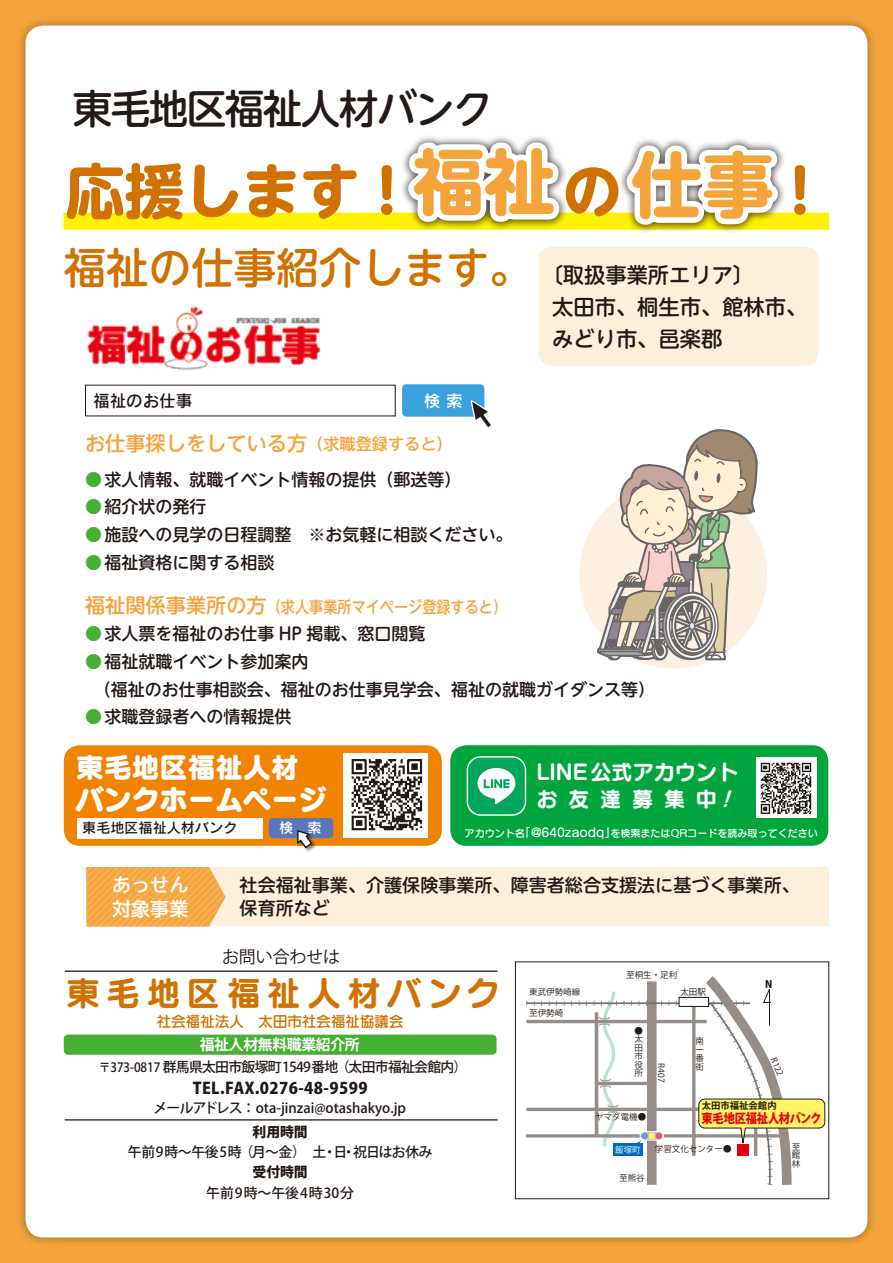
<style>
.page{position:relative;width:893px;height:1263px;background:#f5a43b}
.page>*{position:absolute;margin:0;border:0;box-sizing:border-box;transform-origin:0 0}
.t1{font:700 71.4px "UD Shin M Go Pr 6";color:#f5a43b}
.t2{font:700 59.55px "UD Shin M Go Pr 6";letter-spacing:-.015em;color:#d07100}
.t3{font:500 42.45px "UD Shin M Go Pr 6";color:#d07100}
.t4{font:500 40.35px "UD Shin M Go Pr 6";letter-spacing:-.04em;color:#231916}
.t5{font:34.05px "Seurat Pro B";letter-spacing:.18em;color:#d07100}
.t6{font:28.2px/32.2px "Seurat Pro EB";letter-spacing:-.01em;color:#fff}
.t7{font:500 21.3px/32px "UD Shin M Go Pr 6";color:#231916}
.t8{font:21.15px/27.2px "Seurat Pro B";color:#fff}
.t9{font:500 20.25px "UD Shin M Go Pr 6";color:#f5a43b}
.t10{font:500 19.2px/23.4px "UD Shin M Go Pr 6";color:#fff}
.t11{font:500 18px/23.4px "UD Shin M Go Pr 6";color:#231916}
.t12{font:500 16.95px/27.6px "UD Shin M Go Pr 6";color:#231916}
.t13{font:16.95px "Koz Go Pro";letter-spacing:-.01em;color:#231916}
.t14{font:16.5px "Rodin Pro DB";color:#231916}
.t15{font:16.5px "Rodin Pro DB";color:#fff}
.t16{font:500 16.2px "UD Shin M Go Pr 6";color:#f5a43b;scale:.87 1}
.t17{font:500 16.2px "UD Shin M Go Pr 6";color:#f5a43b}
.t18{font:800 15.9px "Koz Go Pro";letter-spacing:.025em;color:#231916}
.t19{font:14.85px "Seurat Pro DB";letter-spacing:-.025em;color:#d07100}
.t20{font:700 14.85px "Koz Go Pro";letter-spacing:-.025em;color:#fff}
.t21{font:14.1px "Rodin Pro DB";color:#231916}
.t22{font:14.1px "Rodin Pro DB";color:#fff}
.t23{font:500 13.8px "Koz Go Pro";letter-spacing:-.05em;color:#231916}
.t24{font:500 13.8px "Koz Go Pro";color:#231916}
.t25{font:500 13.8px "Koz Go Pro";letter-spacing:.075em;color:#231916}
.t26{font:500 13.8px "Koz Go Pro";letter-spacing:-.02em;color:#231916}
.t27{font:500 13.8px "Koz Go Pro";letter-spacing:.05em;color:#231916}
.t28{font:800 13.8px "Koz Go Pro";color:#231916}
.t29{font:800 12.75px "Koz Go Pro";letter-spacing:-.03em;color:#e60013;scale:.88 1}
.t30{font:12px "Seurat Pro DB";color:#fff}
.t31{font:800 10.2px "Koz Go Pro";color:#231916}
.t32{font:10.05px "Seurat Pro DB";color:#fff}
.t33{font:700 9.3px "Koz Go Pro";color:#231916}
.t34{font:8.55px/8.6px "Koz Go Pro";color:#231916;text-align:justify}
.t35{font:500 8.55px "Koz Go Pro";color:#bce2e9}
.s1{font-size:59.55px;color:#d07100}
.s2{color:#46b035}
.s3{font-style:italic}
.s4{font-size:12.75px}
</style>
<div class="page">
<div style="left:16px;top:16px;width:861px;height:1231px;background:#231916;opacity:.4"></div>
<div style="left:26px;top:26px;width:841px;height:1211px;background:#fff;border-radius:18px"></div>
<div style="left:579px;top:481px;width:188px;height:187px;background:#fef0e0;border-radius:50%"></div>
<div style="left:538px;top:247px;width:280px;height:119px;background:#feefdb;border-radius:13px"></div>
<svg style="left:596px;top:429px;width:162px;height:232px"></svg>
<div style="left:64px;top:745px;width:378px;height:101px;background:#f08300;border-radius:16px"></div>
<div style="left:450px;top:745px;width:378px;height:101px;background:#00a63d;border-radius:16px"></div>
<img style="left:756px;top:758px;width:61px;height:60px">
<img style="left:344px;top:753px;width:84px;height:85px">
<div style="left:77px;top:818px;width:185px;height:20px;background:#fff"></div>
<div style="left:269px;top:818px;width:64px;height:20px;background:#5977ba;border-radius:4px"></div>
<svg style="left:467px;top:756px;width:59px;height:60px"></svg>
<div style="left:468px;top:757px;width:57px;height:57px;background:#00a75b;border-radius:13px"></div>
<svg style="left:477px;top:768px;width:38px;height:36px"></svg>
<div style="left:64px;top:1034px;width:433px;height:21px;background:#46b035;border-radius:4px"></div>
<hr style="left:65px;top:970px;width:432px;height:2px;background:#231916">
<hr style="left:65px;top:1119px;width:432px;height:1px;background:#231916">
<svg style="left:526px;top:976px;width:299px;height:209px"></svg>
<div style="left:64px;top:213px;width:765px;height:17px;background:#fff200"></div>
<div style="left:297px;top:830px;width:20px;height:22px;background:#231916;opacity:.5"></div>
<svg style="left:296px;top:830px;width:17px;height:19px"></svg>
<div style="left:87px;top:868px;width:742px;height:58px;background:#feefdb"></div>
<img style="left:86px;top:867px;width:140px;height:60px">
<div style="left:402px;top:384px;width:82px;height:33px;background:#39a1db;border-radius:4px"></div>
<svg style="left:469px;top:397px;width:22px;height:30px"></svg>
<img style="left:87px;top:306px;width:234px;height:64px">
<div style="left:400px;top:133px;width:168px;height:98px;background:#231916;opacity:.75"></div>
<svg style="left:403px;top:137px;width:162px;height:90px"></svg>
<div style="left:618px;top:136px;width:168px;height:98px;background:#231916;opacity:.75"></div>
<svg style="left:621px;top:140px;width:162px;height:90px"></svg>
<h3 class="t4" style="left:73px;top:74px;width:421px">東毛地区福祉人材バンク</h3>
<h2 class="t2" style="left:65px;top:140px;width:296px">応援します</h2>
<h1 class="t1" style="left:413px;top:120px;width:144px">福祉</h1>
<h1 class="t1" style="left:357px;top:125px;width:204px"><span class="s1">！</span>　　</h1>
<h2 class="t2" style="left:562px;top:140px;width:61px">の</h2>
<h1 class="t1" style="left:631px;top:123px;width:144px">仕事</h1>
<h2 class="t2" style="left:770px;top:140px;width:61px">!</h2>
<h3 class="t3" style="left:64px;top:232px;width:469px">福祉の仕事紹介します。</h3>
<p class="t14" style="left:93px;top:390px;width:101px">福祉のお仕事</p>
<p class="t9" style="left:85px;top:426px;width:224px">お仕事探しをしている方</p>
<p class="t15" style="left:424px;top:390px;width:40px">検索</p>
<p class="t17" style="left:307px;top:430px;width:147px">（求職登録すると(</p>
<p class="t12" style="left:85px;top:464px;width:378px"><span class="s2">●</span>求人情報、就職イベント情報の提供（郵送等(</p>
<p class="t12" style="left:85px;top:492px;width:123px"><span class="s2">●</span>紹介状の発行</p>
<p class="t12" style="left:85px;top:520px;width:429px"><span class="s2">●</span>施設への見学の日程調整　※お気軽に相談ください。</p>
<p class="t12" style="left:85px;top:547px;width:191px"><span class="s2">●</span>福祉資格に関する相談</p>
<p class="t9" style="left:85px;top:588px;width:183px">福祉関係事業所の方</p>
<p class="t16" style="left:267px;top:593px;width:278px">（求人事業所マイページ登録すると(</p>
<p class="t7" style="left:552px;top:258px;width:257px;text-indent:-11px">〔取扱事業所エリア〔<br>太田市、桐生市、館林市、みどり市、邑楽郡</p>
<p class="t12" style="left:85px;top:619px;width:342px"><span class="s2">●</span>求人票を福祉のお仕事 HP 掲載、窓口閲覧</p>
<p class="t12" style="left:85px;top:647px;width:571px"><span class="s2">●</span>福祉就職イベント参加案内<br>　（福祉のお仕事相談会、福祉のお仕事見学会、福祉の就職ガイダンス等(</p>
<p class="t12" style="left:85px;top:702px;width:208px"><span class="s2">●</span>求職登録者への情報提供</p>
<h3 class="t6" style="left:76px;top:750px;width:253px">東毛地区福祉人材バンクホームページ</h3>
<p class="t21" style="left:82px;top:819px;width:156px">東毛地区福祉人材バンク</p>
<p class="t22" style="left:279px;top:819px;width:44px">検　索</p>
<p class="t8" style="left:536px;top:757px;width:210px">LINE公式アカウントお友達募集中<span class="s3">!</span></p>
<p class="t30" style="left:519px;top:825px;width:99px">「@640zaodq」</p>
<p class="t32" style="left:465px;top:826px;width:62px">アカウント名</p>
<p class="t32" style="left:610px;top:826px;width:209px">を検索またはQRコードを読み取ってください</p>
<p class="t10" style="left:112px;top:872px;width:78px">あっせん対象事業</p>
<p class="t11" style="left:240px;top:872px;width:562px">社会福祉事業、介護保険事業所、障害者総合支援法に基づく事業所、保育所など</p>
<p class="t13" style="left:222px;top:946px;width:119px">お問い合わせは</p>
<h3 class="t5" style="left:66px;top:969px;width:436px">東毛地区福祉人材バンク</h3>
<p class="t20" style="left:200px;top:1035px;width:161px">福祉人材無料職業紹介所</p>
<p class="t19" style="left:157px;top:1012px;width:249px">社会福祉法人　太田市社会福祉協議会</p>
<p class="t23" style="left:99px;top:1058px;width:241px"><span class="s4">〒373-0817</span> 群馬県太田市飯塚町1549番地</p>
<p class="t18" style="left:193px;top:1078px;width:176px">TEL.FAX.0276-48-9599</p>
<p class="t24" style="left:153px;top:1098px;width:254px">メールアドレス：ota-jinzai@otashakyo j p.</p>
<p class="t28" style="left:253px;top:1123px;width:57px">利用時間</p>
<p class="t23" style="left:333px;top:1143px;width:101px">日祝日はお休み</p>
<p class="t23" style="left:336px;top:1058px;width:133px">（太田市福祉会館内(</p>
<p class="t27" style="left:128px;top:1143px;width:115px">午前9時〜午後5時</p>
<p class="t26" style="left:239px;top:1143px;width:88px">（月〜金）　土</p>
<p class="t26" style="left:323px;top:1143px;width:35px">・・</p>
<p class="t28" style="left:253px;top:1163px;width:57px">受付時間</p>
<p class="t25" style="left:206px;top:1184px;width:149px">午前9時〜午後4時30分</p>
<p class="t34" style="left:529px;top:988px;width:53px">東武伊勢崎線</p>
<p class="t34" style="left:529px;top:1009px;width:36px">至伊勢崎</p>
<p class="t34" style="left:626px;top:971px;width:53px">至桐生・足利</p>
<p class="t34" style="left:634px;top:1027px;width:10px">●</p>
<p class="t34" style="left:634px;top:1035px;width:10px">太田市役所</p>
<p class="t34" style="left:665px;top:1063px;width:20px;rotate:90deg">R407</p>
<p class="t34" style="left:680px;top:988px;width:27px">太田駅</p>
<p class="t34" style="left:696px;top:1037px;width:10px">南一番街</p>
<p class="t31" style="left:765px;top:977px;width:9px">N</p>
<p class="t34" style="left:777px;top:1056px;width:20px;rotate:67deg">R122</p>
<p class="t34" style="left:595px;top:1113px;width:53px">ヤマダ電機●</p>
<p class="t33" style="left:702px;top:1099px;width:76px">太田市福祉会館内</p>
<p class="t29" style="left:702px;top:1109px;width:138px">東毛地区福祉人材バンク</p>
<p class="t35" style="left:615px;top:1144px;width:27px">飯塚町</p>
<p class="t34" style="left:792px;top:1143px;width:10px">至館林</p>
<p class="t34" style="left:655px;top:1144px;width:78px">学習文化センター●</p>
<p class="t34" style="left:619px;top:1173px;width:27px">至熊谷</p>
</div>
